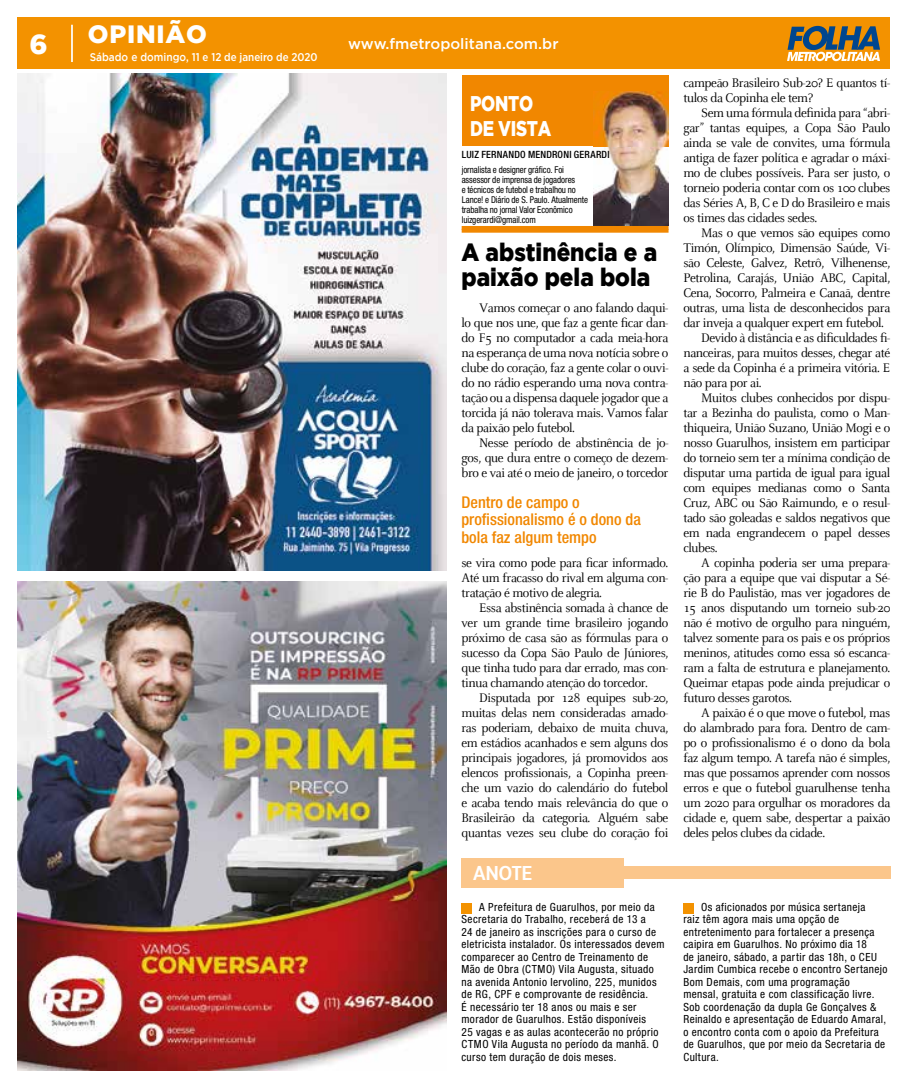
<style>
.page{position:relative;width:908px;height:1088px;background:#fff}
.page>*{position:absolute;margin:0;border:0;box-sizing:border-box;transform-origin:0 0}
.t1{font:900 27.5px "Gotham";color:#fff}
.t2{font:900 25px/25px "Gotham";color:#000;scale:.9 1}
.t3{font:900 25px "Gotham";letter-spacing:.03em;color:#fff}
.t4{font:900 21.25px/25px "Gotham";letter-spacing:-.02em;color:#fff;scale:.8 1}
.t5{font:500 20px "Gotham X Narrow";letter-spacing:-.02em;color:#fff;scale:1.22 1}
.t6{font:500 condensed 16.25px/17.5px "Helvetica Neue LT Std";color:#f18700}
.t7{font:500 15px "Gotham";color:#fff}
.t8{font:13.75px/15px "Celeste";letter-spacing:-.03em;color:#000;text-align:justify;scale:.95 1}
.t9{font:condensed 11.25px/12.5px "Helvetica Neue LT Std";letter-spacing:.035em;color:#000}
.t10{font:500 11.25px "Gotham Narrow";color:#fff}
.t11{font:500 condensed 10px "Helvetica Neue LT Std";letter-spacing:.02em;color:#000}
.t12{font:condensed 9.38px/10px "Helvetica Neue LT Std";letter-spacing:-.01em;color:#000;scale:.95 1}
.s1{font-family:"Gotham"}
</style>
<div class="page">
<div style="left:18px;top:18px;width:871px;height:51px;background:#f39200"></div>
<svg style="left:787px;top:26px;width:92px;height:35px"></svg>
<hr style="left:71px;top:25px;width:2px;height:37px;background:#fff">
<div style="left:683px;top:903px;width:10px;height:10px;background:#f39200"></div>
<div style="left:461px;top:858px;width:163px;height:30px;background:#fbc68b"></div>
<div style="left:624px;top:866px;width:265px;height:12px;background:#fbc68b"></div>
<div style="left:461px;top:903px;width:11px;height:10px;background:#f39200"></div>
<div style="left:461px;top:76px;width:207px;height:70px;background:#f18700"></div>
<img style="left:593px;top:91px;width:75px;height:135px">
<svg style="left:461px;top:230px;width:207px;height:3px"></svg>
<hr style="left:461px;top:226px;width:207px;height:4px;background:#f18700">
<img style="left:18px;top:74px;width:428px;height:496px">
<img style="left:18px;top:582px;width:428px;height:488px">
<h1 class="t1" style="left:29px;top:28px;width:20px">6</h1>
<h2 class="t3" style="left:88px;top:20px;width:120px">OPINIÃO</h2>
<p class="t10" style="left:90px;top:50px;width:229px"><span class="s1">Sábado e domingo,</span> 11 e 12 de janeiro de 2020</p>
<p class="t7" style="left:348px;top:34px;width:212px">www.fmetropolitana.com.br</p>
<h3 class="t4" style="left:470px;top:90px;width:103px">PONTO<br>DE VISTA</h3>
<p class="t11" style="left:461px;top:148px;width:149px">LUIZ FERNANDO MENDRONI GERARDI</p>
<p class="t12" style="left:461px;top:164px;width:134px">jornalista e designer gráfico. Foi assessor de imprensa de jogadores<br>e técnicos de futebol e trabalhou no Lance! e Diário de S. Paulo. Atualmente trabalha no jornal Valor Econômico luizgerardi@gmail.com</p>
<h2 class="t2" style="left:461px;top:239px;width:219px">A abstinência e a paixão pela bola</h2>
<p class="t8" style="left:461px;top:301px;width:219px;text-indent:18px">Vamos começar o ano falando daqui&shy;lo que nos une, que faz a gente ficar dan&shy;do F5 no computador a cada meia-hora na esperança de uma nova notícia sobre o clube do coração, faz a gente colar o ouvi&shy;do no rádio esperando uma nova contra&shy;tação ou a dispensa daquele jogador que a torcida já não tolerava mais. Vamos falar da paixão pelo futebol.</p>
<p class="t8" style="left:461px;top:436px;width:219px;text-indent:18px">Nesse período de abstinência de jo&shy;gos, que dura entre o começo de dezem&shy;bro e vai até o meio de janeiro, o torcedor</p>
<p class="t6" style="left:461px;top:493px;width:181px">Dentro de campo o profissionalismo é o dono da bola faz algum tempo</p>
<p class="t8" style="left:461px;top:556px;width:219px">se vira como pode para ficar informado.<br>Até um fracasso do rival em alguma con&shy;tratação é motivo de alegria.</p>
<p class="t8" style="left:461px;top:601px;width:219px;text-indent:18px">Essa abstinência somada à chance de ver um grande time brasileiro jogando próximo de casa são as fórmulas para o sucesso da Copa São Paulo de Júniores, que tinha tudo para dar errado, mas con&shy;tinua chamando atenção do torcedor.</p>
<p class="t8" style="left:461px;top:691px;width:219px;text-indent:18px">Disputada por 128 equipes sub-20, muitas delas nem consideradas amado&shy;ras poderiam, debaixo de muita chuva, em estádios acanhados e sem alguns dos principais jogadores, já promovidos aos elencos profissionais, a Copinha preen&shy;che um vazio do calendário do futebol e acaba tendo mais relevância do que o Brasileirão da categoria. Alguém sabe quantas vezes seu clube do coração foi</p>
<h3 class="t5" style="left:472px;top:860px;width:50px">ANOTE</h3>
<p class="t8" style="left:683px;top:76px;width:219px">campeão Brasileiro Sub-20? E quantos tí&shy;tulos da Copinha ele tem?</p>
<p class="t8" style="left:683px;top:106px;width:219px;text-indent:18px">Sem uma fórmula definida para “abri&shy;gar” tantas equipes, a Copa São Paulo ainda se vale de convites, uma fórmula antiga de fazer política e agradar o máxi&shy;mo de clubes possíveis. Para ser justo, o torneio poderia contar com os 100 clubes das Séries A, B, C e D do Brasileiro e mais os times das cidades sedes.</p>
<p class="t8" style="left:700px;top:226px;width:200px">Mas o que vemos são equipes como</p>
<p class="t8" style="left:683px;top:241px;width:219px">Timón, Olímpico, Dimensão Saúde, Vi-</p>
<p class="t8" style="left:683px;top:256px;width:219px">são Celeste, Galvez, Retrô, Vilhenense,</p>
<p class="t8" style="left:683px;top:271px;width:219px">Petrolina, Carajás, União ABC, Capital,</p>
<p class="t8" style="left:683px;top:286px;width:219px">Cena, Socorro, Palmeira e Canaã, dentre</p>
<p class="t8" style="left:683px;top:301px;width:219px">outras, uma lista de desconhecidos para</p>
<p class="t8" style="left:683px;top:316px;width:213px">dar inveja a qualquer expert em futebol.</p>
<p class="t8" style="left:700px;top:331px;width:200px">Devido à distância e as dificuldades fi-</p>
<p class="t8" style="left:683px;top:346px;width:219px">nanceiras, para muitos desses, chegar até</p>
<p class="t8" style="left:683px;top:361px;width:219px">a sede da Copinha é a primeira vitória. E</p>
<p class="t8" style="left:683px;top:376px;width:84px">não para por ai.</p>
<p class="t8" style="left:700px;top:391px;width:200px">Muitos clubes conhecidos por dispu-</p>
<p class="t8" style="left:683px;top:406px;width:219px">tar a Bezinha do paulista, como o Man-</p>
<p class="t8" style="left:683px;top:421px;width:219px">thiqueira, União Suzano, União Mogi e o</p>
<p class="t8" style="left:683px;top:436px;width:219px">nosso Guarulhos, insistem em participar</p>
<p class="t8" style="left:683px;top:451px;width:219px">do torneio sem ter a mínima condição de</p>
<p class="t8" style="left:683px;top:466px;width:219px">disputar uma partida de igual para igual</p>
<p class="t8" style="left:683px;top:481px;width:219px">com equipes medianas como o Santa</p>
<p class="t8" style="left:683px;top:496px;width:219px">Cruz, ABC ou São Raimundo, e o resul-</p>
<p class="t8" style="left:683px;top:511px;width:219px">tado são goleadas e saldos negativos que</p>
<p class="t8" style="left:683px;top:526px;width:219px">em nada engrandecem o papel desses</p>
<p class="t8" style="left:683px;top:541px;width:38px">clubes.</p>
<p class="t8" style="left:700px;top:556px;width:200px">A copinha poderia ser uma prepara-</p>
<p class="t8" style="left:683px;top:571px;width:219px">ção para a equipe que vai disputar a Sé-</p>
<p class="t8" style="left:683px;top:586px;width:219px">rie B do Paulistão, mas ver jogadores de</p>
<p class="t8" style="left:683px;top:601px;width:219px">15 anos disputando um torneio sub-20</p>
<p class="t8" style="left:683px;top:616px;width:219px">não é motivo de orgulho para ninguém,</p>
<p class="t8" style="left:683px;top:631px;width:219px">talvez somente para os pais e os próprios</p>
<p class="t8" style="left:683px;top:646px;width:219px">meninos, atitudes como essa só escanca-</p>
<p class="t8" style="left:683px;top:661px;width:219px">ram a falta de estrutura e planejamento.</p>
<p class="t8" style="left:683px;top:676px;width:219px">Queimar etapas pode ainda prejudicar o</p>
<p class="t8" style="left:683px;top:691px;width:116px">futuro desses garotos.</p>
<p class="t8" style="left:700px;top:706px;width:200px">A paixão é o que move o futebol, mas</p>
<p class="t8" style="left:683px;top:721px;width:219px">do alambrado para fora. Dentro de cam-</p>
<p class="t8" style="left:683px;top:736px;width:219px">po o profissionalismo é o dono da bola</p>
<p class="t8" style="left:683px;top:751px;width:219px">faz algum tempo. A tarefa não é simples,</p>
<p class="t8" style="left:683px;top:766px;width:219px">mas que possamos aprender com nossos</p>
<p class="t8" style="left:683px;top:781px;width:219px">erros e que o futebol guarulhense tenha</p>
<p class="t8" style="left:683px;top:796px;width:219px">um 2020 para orgulhar os moradores da</p>
<p class="t8" style="left:683px;top:811px;width:219px">cidade e, quem sabe, despertar a paixão</p>
<p class="t8" style="left:683px;top:826px;width:151px">deles pelos clubes da cidade.</p>
<p class="t9" style="left:461px;top:900px;width:204px;text-indent:18px">A Prefeitura de Guarulhos, por meio da Secretaria do Trabalho, receberá de 13 a<br>24 de janeiro as inscrições para o curso de eletricista instalador. Os interessados devem comparecer ao Centro de Treinamento de Mão de Obra (CTMO) Vila Augusta, situado na avenida Antonio Iervolino, 225, munidos de RG, CPF e comprovante de residência.<br>É necessário ter 18 anos ou mais e ser morador de Guarulhos. Estão disponíveis<br>25 vagas e as aulas acontecerão no próprio CTMO Vila Augusta no período da manhã. O curso tem duração de dois meses.</p>
<p class="t9" style="left:683px;top:900px;width:205px;text-indent:18px">Os aficionados por música sertaneja<br>raiz têm agora mais uma opção de entretenimento para fortalecer a presença caipira em Guarulhos. No próximo dia 18<br>de janeiro, sábado, a partir das 18h, o CEU Jardim Cumbica recebe o encontro Sertanejo Bom Demais, com uma programação mensal, gratuita e com classificação livre.<br>Sob coordenação da dupla Ge Gonçalves &amp; Reinaldo e apresentação de Eduardo Amaral, o encontro conta com o apoio da Prefeitura de Guarulhos, que por meio da Secretaria de Cultura.</p>
</div>
